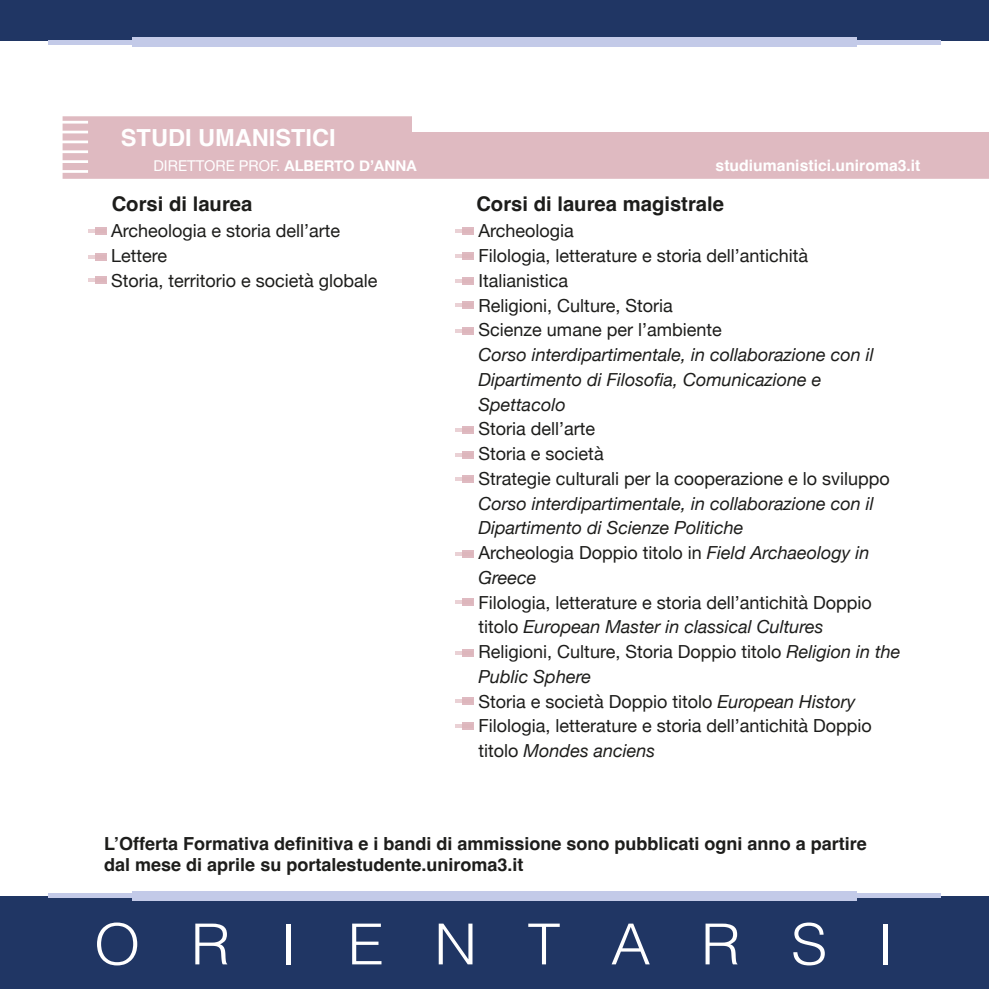
<style>
.page{position:relative;width:989px;height:989px;background:#fff}
.page>*{position:absolute;margin:0;border:0;box-sizing:border-box;transform-origin:0 0}
.t1{font:300 56.7px "Helvetica";color:#fff;scale:1.06 1}
.t2{font:700 23.62px "Helvetica";color:#fff}
.t3{font:700 20.25px "Helvetica";color:#1d1d1b}
.t4{font:18px/24.8px "Helvetica Neue";color:#1d1d1b}
.t5{font:italic 18px/24.8px "Helvetica Neue";color:#1d1d1b}
.t6{font:700 18px/20.9px "Helvetica";color:#1d1d1b}
.t7{font:700 15.75px "Helvetica";color:#fff}
.t8{font:14.85px "Helvetica Neue";color:#fff}
.s1{font-weight:700}
.s2{font-style:normal}
.s3{font-style:italic}
</style>
<div class="page">
<div style="left:63px;top:116px;width:926px;height:63px;background:#dfbac1"></div>
<div style="left:0;top:896px;width:989px;height:93px;background:#203664"></div>
<div style="left:413px;top:101px;width:576px;height:31px;background:#fff"></div>
<hr style="left:88px;top:229px;width:18px;height:4px;background:#ead1d5">
<div style="left:95px;top:227px;width:11px;height:8px;background:#dcb3ba"></div>
<hr style="left:455px;top:229px;width:18px;height:4px;background:#ead1d5">
<div style="left:462px;top:227px;width:11px;height:8px;background:#dcb3ba"></div>
<hr style="left:455px;top:254px;width:18px;height:4px;background:#ead1d5">
<div style="left:462px;top:252px;width:11px;height:7px;background:#dcb3ba"></div>
<hr style="left:455px;top:279px;width:18px;height:3px;background:#dcb3ba">
<div style="left:462px;top:277px;width:11px;height:7px;background:#dcb3ba"></div>
<hr style="left:455px;top:303px;width:18px;height:4px;background:#ead1d5">
<div style="left:462px;top:301px;width:11px;height:8px;background:#dcb3ba"></div>
<hr style="left:455px;top:329px;width:18px;height:4px;background:#ead1d5">
<div style="left:462px;top:327px;width:11px;height:7px;background:#dcb3ba"></div>
<hr style="left:455px;top:477px;width:18px;height:4px;background:#ead1d5">
<div style="left:462px;top:475px;width:11px;height:8px;background:#dcb3ba"></div>
<hr style="left:455px;top:428px;width:18px;height:4px;background:#ead1d5">
<div style="left:462px;top:426px;width:11px;height:8px;background:#dcb3ba"></div>
<svg style="left:455px;top:453px;width:7px;height:3px"></svg>
<div style="left:462px;top:450px;width:11px;height:8px;background:#dcb3ba"></div>
<hr style="left:455px;top:552px;width:18px;height:3px;background:#dcb3ba">
<div style="left:462px;top:550px;width:11px;height:7px;background:#dcb3ba"></div>
<hr style="left:455px;top:600px;width:18px;height:4px;background:#ead1d5">
<div style="left:462px;top:598px;width:11px;height:8px;background:#dcb3ba"></div>
<hr style="left:455px;top:651px;width:18px;height:4px;background:#ead1d5">
<div style="left:462px;top:649px;width:11px;height:8px;background:#dcb3ba"></div>
<hr style="left:455px;top:699px;width:18px;height:4px;background:#ead1d5">
<div style="left:462px;top:697px;width:11px;height:8px;background:#dcb3ba"></div>
<hr style="left:455px;top:724px;width:18px;height:4px;background:#ead1d5">
<div style="left:462px;top:722px;width:11px;height:7px;background:#dcb3ba"></div>
<hr style="left:88px;top:255px;width:18px;height:3px;background:#dcb3ba">
<div style="left:95px;top:253px;width:11px;height:7px;background:#dcb3ba"></div>
<hr style="left:88px;top:278px;width:18px;height:4px;background:#ead1d5">
<div style="left:95px;top:276px;width:11px;height:8px;background:#dcb3ba"></div>
<hr style="left:48px;top:893px;width:892px;height:4px;background:#c3cae8">
<div style="left:132px;top:890px;width:724px;height:10px;background:#c3cae8"></div>
<div style="left:0;top:0;width:989px;height:40px;background:#203664"></div>
<hr style="left:48px;top:40px;width:892px;height:4px;background:#c3cae8">
<div style="left:132px;top:37px;width:724px;height:10px;background:#c3cae8"></div>
<h2 class="t2" style="left:121px;top:123px;width:216px">STUDI UMANISTICI</h2>
<p class="t8" style="left:153px;top:155px;width:264px">DIRETTORE PROF. <span class="s1">ALBERTO D’ANNA</span></p>
<p class="t7" style="left:715px;top:155px;width:206px">studiumanistici.uniroma3.it</p>
<p class="t3" style="left:112px;top:191px;width:142px">Corsi di laurea</p>
<p class="t4" style="left:111px;top:219px;width:268px">Archeologia e storia dell’arte<br>Lettere<br>Storia, territorio e società globale</p>
<p class="t4" style="left:478px;top:219px;width:331px">Archeologia<br>Filologia, letterature e storia dell’antichità<br>Italianistica<br>Religioni, Culture, Storia<br>Scienze umane per l’ambiente</p>
<p class="t5" style="left:478px;top:343px;width:397px">Corso interdipartimentale, in collaborazione con il<br>Dipartimento di Filosofia, Comunicazione e<br>Spettacolo</p>
<p class="t4" style="left:478px;top:417px;width:412px">Storia dell’arte<br>Storia e società<br>Strategie culturali per la cooperazione e lo sviluppo</p>
<p class="t5" style="left:478px;top:492px;width:397px">Corso interdipartimentale, in collaborazione con il Dipartimento di Scienze Politiche<br><span class="s2">Archeologia Doppio titolo in</span> Field Archaeology in Greece</p>
<p class="t4" style="left:478px;top:591px;width:423px">Filologia, letterature e storia dell’antichità Doppio titolo <span class="s3">European Master in classical Cultures </span>Religioni, Culture, Storia Doppio titolo <span class="s3">Religion in the Public Sphere<br></span>Storia e società Doppio titolo <span class="s3">European History </span>Filologia, letterature e storia dell’antichità Doppio titolo <span class="s3">Mondes anciens</span></p>
<p class="t3" style="left:476px;top:191px;width:249px">Corsi di laurea magistrale</p>
<p class="t6" style="left:104px;top:835px;width:764px">L’Offerta Formativa definitiva e i bandi di ammissione sono pubblicati ogni anno a partire dal mese di aprile su portalestudente.uniroma3.it</p>
<h1 class="t1" style="left:94px;top:896px;width:756px">O R I E N T A R S I</h1>
</div>
